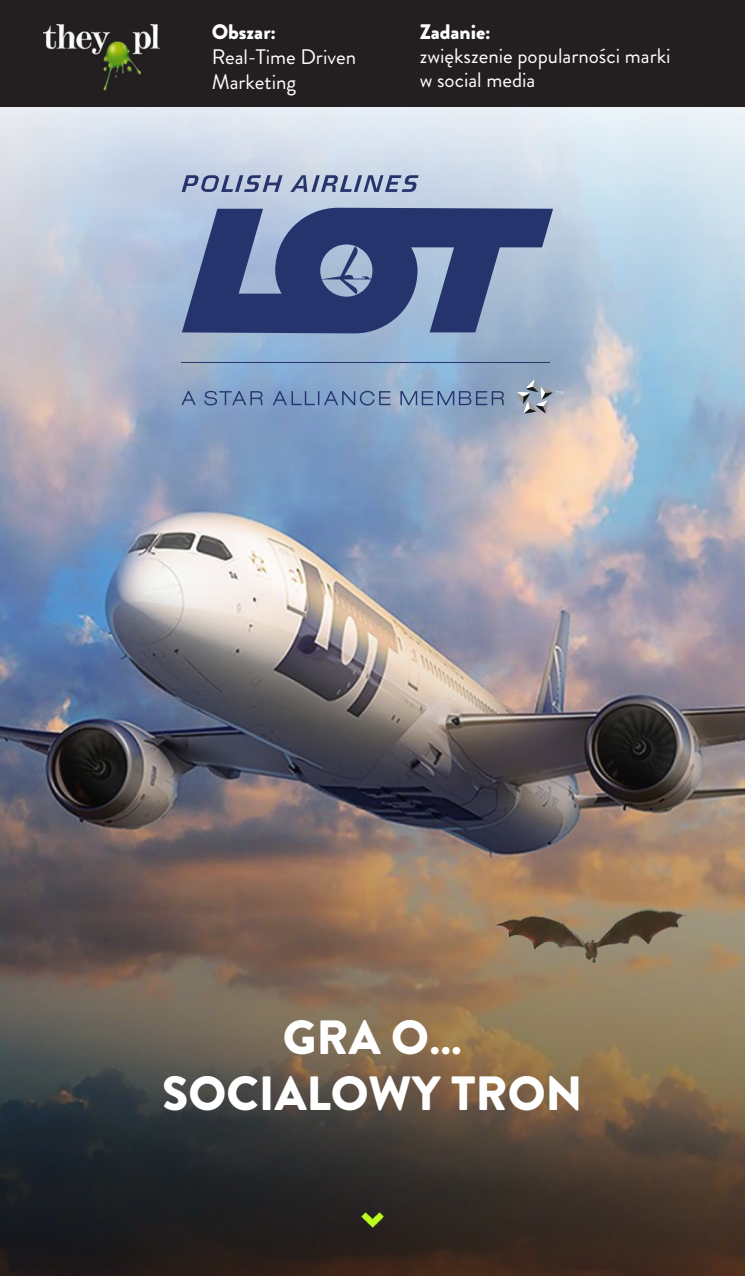
<style>
.page{position:relative;width:745px;height:1276px;background:#fff}
.page>*{position:absolute;margin:0;border:0;box-sizing:border-box;transform-origin:0 0}
.t1{font:900 48px "Brandon Grotesque";color:#fff}
.t2{font:21px/25.2px "Brandon Grotesque";color:#fff}
.t3{font:900 21px "Brandon Grotesque";color:#fff}
</style>
<div class="page">
<img style="left:0;top:106px;width:744px;height:519px">
<img style="left:0;top:625px;width:744px;height:651px">
<div style="left:0;top:0;width:744px;height:106px;background:#231f20"></div>
<img style="left:43px;top:24px;width:116px;height:66px">
<img style="left:361px;top:1212px;width:22px;height:15px">
<svg style="left:181px;top:175px;width:237px;height:17px;background:#8a97b7"></svg>
<svg style="left:181px;top:391px;width:323px;height:14px;background:#718bb3"></svg>
<svg style="left:516px;top:379px;width:47px;height:34px;background:#9aa4b3"></svg>
<hr style="left:181px;top:362px;width:368px;height:1px;background:#25346d">
<svg style="left:182px;top:208px;width:370px;height:125px;background:#526391"></svg>
<p class="t3" style="left:212px;top:17px;width:66px">Obszar:</p>
<p class="t2" style="left:212px;top:44px;width:146px">Real-Time Driven<br>Marketing</p>
<p class="t3" style="left:419px;top:17px;width:72px">Zadanie:</p>
<p class="t2" style="left:419px;top:43px;width:252px">zwiększenie popularności marki</p>
<p class="t2" style="left:419px;top:67px;width:117px">w social media</p>
<p class="t1" style="left:282px;top:1003px;width:181px">GRA O…</p>
<p class="t1" style="left:162px;top:1059px;width:422px">SOCIALOWY TRON</p>
</div>
